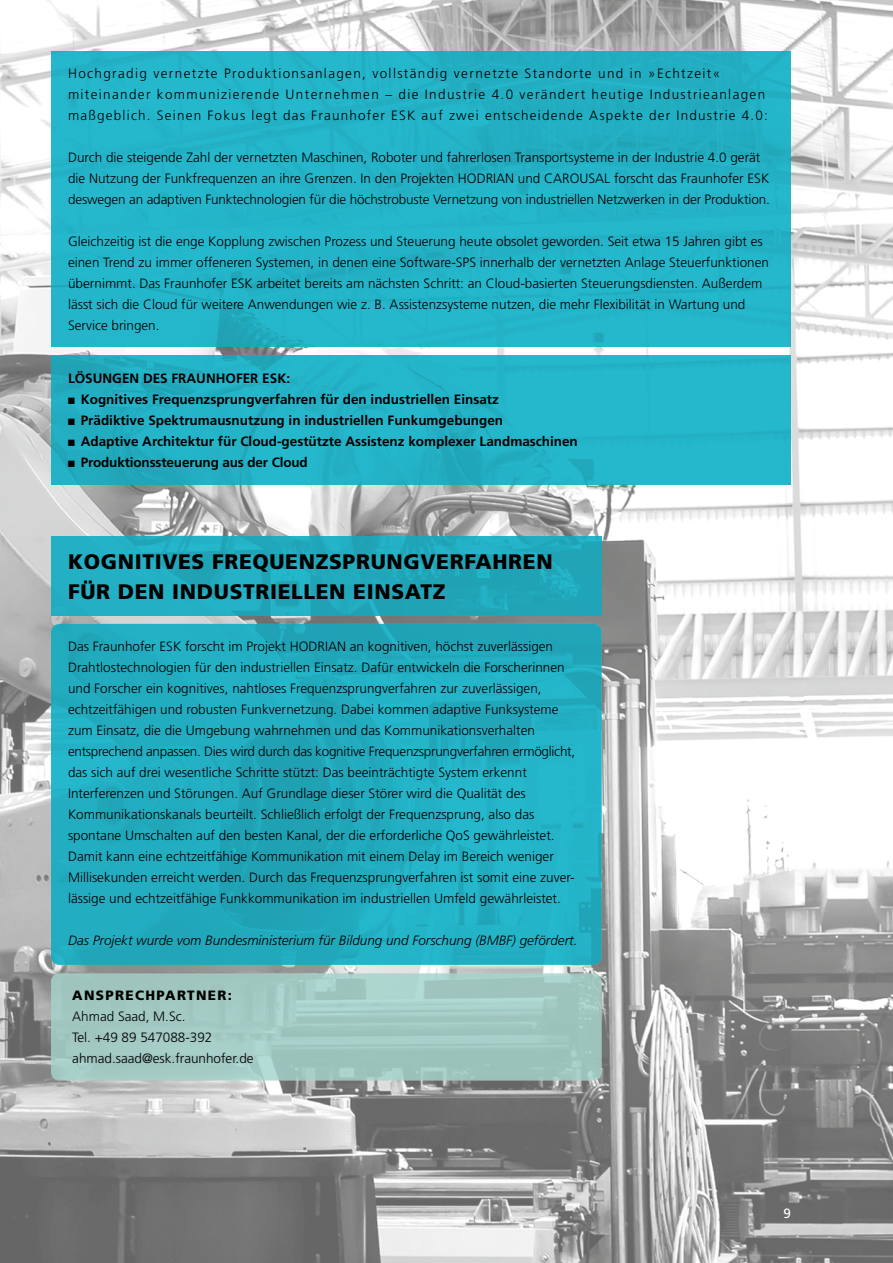
<style>
.page{position:relative;width:893px;height:1263px;background:#fff}
.page>*{position:absolute;margin:0;border:0;box-sizing:border-box;transform-origin:0 0}
.t1{font:900 21px/30px "Frutiger LT Com";letter-spacing:.03em;color:#000}
.t2{font:300 13.5px/21px "Frutiger LT Com";color:#000}
.t3{font:300 13.5px/21px "Frutiger LT Com";letter-spacing:.1em;color:#000}
.t4{font:700 13.5px "Frutiger LT Com";color:#000}
.t5{font:italic 300 13.5px "Frutiger LT Com";color:#000}
.t6{font:900 13.5px "Frutiger LT Com";letter-spacing:.1em;color:#000}
.t7{font:13.5px "Frutiger LT Com";color:#fff}
.s1{font-family:"Sana";font-weight:400}
</style>
<div class="page">
<img style="left:1px;top:0;width:892px;height:1263px">
<div style="left:51px;top:51px;width:740px;height:296px;background:#25b8cd"></div>
<div style="left:51px;top:355px;width:740px;height:130px;background:#25b8cd"></div>
<div style="left:51px;top:536px;width:551px;height:79px;background:#22aabd"></div>
<div style="left:51px;top:624px;width:551px;height:341px;background:linear-gradient(to right,#22aabd,#23b0c4);border-radius:9px"></div>
<svg style="left:51px;top:973px;width:551px;height:107px;fill:#a1c6c0"></svg>
<p class="t3" style="left:68px;top:63px;width:701px">Hochgradig vernetzte Produktionsanlagen, vollständig vernetzte Standorte und in »Echtzeit« miteinander kommunizierende Unternehmen – die Industrie 4.0 verändert heutige Industrieanlagen maßgeblich. Seinen Fokus legt das Fraunhofer ESK auf zwei entscheidende Aspekte der Industrie 4.0:</p>
<p class="t2" style="left:68px;top:147px;width:703px">Durch die steigende Zahl der vernetzten Maschinen, Roboter und fahrerlosen Transportsysteme in der Industrie 4.0 gerät die Nutzung der Funkfrequenzen an ihre Grenzen. In den Projekten HODRIAN und CAROUSAL forscht das Fraunhofer ESK deswegen an adaptiven Funktechnologien für die höchstrobuste Vernetzung von industriellen Netzwerken in der Produktion.</p>
<p class="t2" style="left:68px;top:231px;width:702px">Gleichzeitig ist die enge Kopplung zwischen Prozess und Steuerung heute obsolet geworden. Seit etwa 15 Jahren gibt es einen Trend zu immer offeneren Systemen, in denen eine Software-SPS innerhalb der vernetzten Anlage Steuerfunktionen übernimmt. Das Fraunhofer ESK arbeitet bereits am nächsten Schritt: an Cloud-basierten Steuerungsdiensten. Außerdem lässt sich die Cloud für weitere Anwendungen wie z. B. Assistenzsysteme nutzen, die mehr Flexibilität in Wartung und Service bringen.</p>
<p class="t4" style="left:68px;top:370px;width:224px">LÖSUNGEN DES FRAUNHOFER ESK:</p>
<p class="t4" style="left:68px;top:391px;width:432px"><span class="s1">■</span> Kognitives Frequenzsprungverfahren für den industriellen Einsatz</p>
<p class="t4" style="left:68px;top:412px;width:437px"><span class="s1">■</span> Prädiktive Spektrumausnutzung in industriellen Funkumgebungen</p>
<p class="t4" style="left:68px;top:433px;width:511px"><span class="s1">■</span> Adaptive Architektur für Cloud-gestützte Assistenz komplexer Landmaschinen</p>
<p class="t4" style="left:68px;top:454px;width:241px"><span class="s1">■</span> Produktionssteuerung aus der Cloud</p>
<h1 class="t1" style="left:68px;top:546px;width:486px">KOGNITIVES FREQUENZSPRUNGVERFAHREN<br>FÜR DEN INDUSTRIELLEN EINSATZ</h1>
<p class="t2" style="left:68px;top:636px;width:509px">Das Fraunhofer ESK forscht im Projekt HODRIAN an kognitiven, höchst zuverlässigen Drahtlostechnologien für den industriellen Einsatz. Dafür entwickeln die Forscherinnen und Forscher ein kognitives, nahtloses Frequenzsprungverfahren zur zuverlässigen, echtzeitfähigen und robusten Funkvernetzung. Dabei kommen adaptive Funksysteme zum Einsatz, die die Umgebung wahrnehmen und das Kommunikationsverhalten entsprechend anpassen. Dies wird durch das kognitive Frequenzsprungverfahren ermöglicht, das sich auf drei wesentliche Schritte stützt: Das beeinträchtigte System erkennt Interferenzen und Störungen. Auf Grundlage dieser Störer wird die Qualität des Kommunikationskanals beurteilt. Schließlich erfolgt der Frequenzsprung, also das spontane Umschalten auf den besten Kanal, der die erforderliche QoS gewährleistet.<br>Damit kann eine echtzeitfähige Kommunikation mit einem Delay im Bereich weniger Millisekunden erreicht werden. Durch das Frequenzsprungverfahren ist somit eine zuver&shy;lässige und echtzeitfähige Funkkommunikation im industriellen Umfeld gewährleistet.</p>
<p class="t5" style="left:68px;top:932px;width:511px">Das Projekt wurde vom Bundesministerium für Bildung und Forschung (BMBF) gefördert.</p>
<p class="t6" style="left:72px;top:987px;width:161px">ANSPRECHPARTNER:</p>
<p class="t2" style="left:72px;top:1006px;width:183px">Ahmad Saad, M.Sc.<br>Tel. +49 89 547088-392 ahmad.saad@esk.fraunhofer.de</p>
<p class="t7" style="left:783px;top:1205px;width:9px">9</p>
</div>
